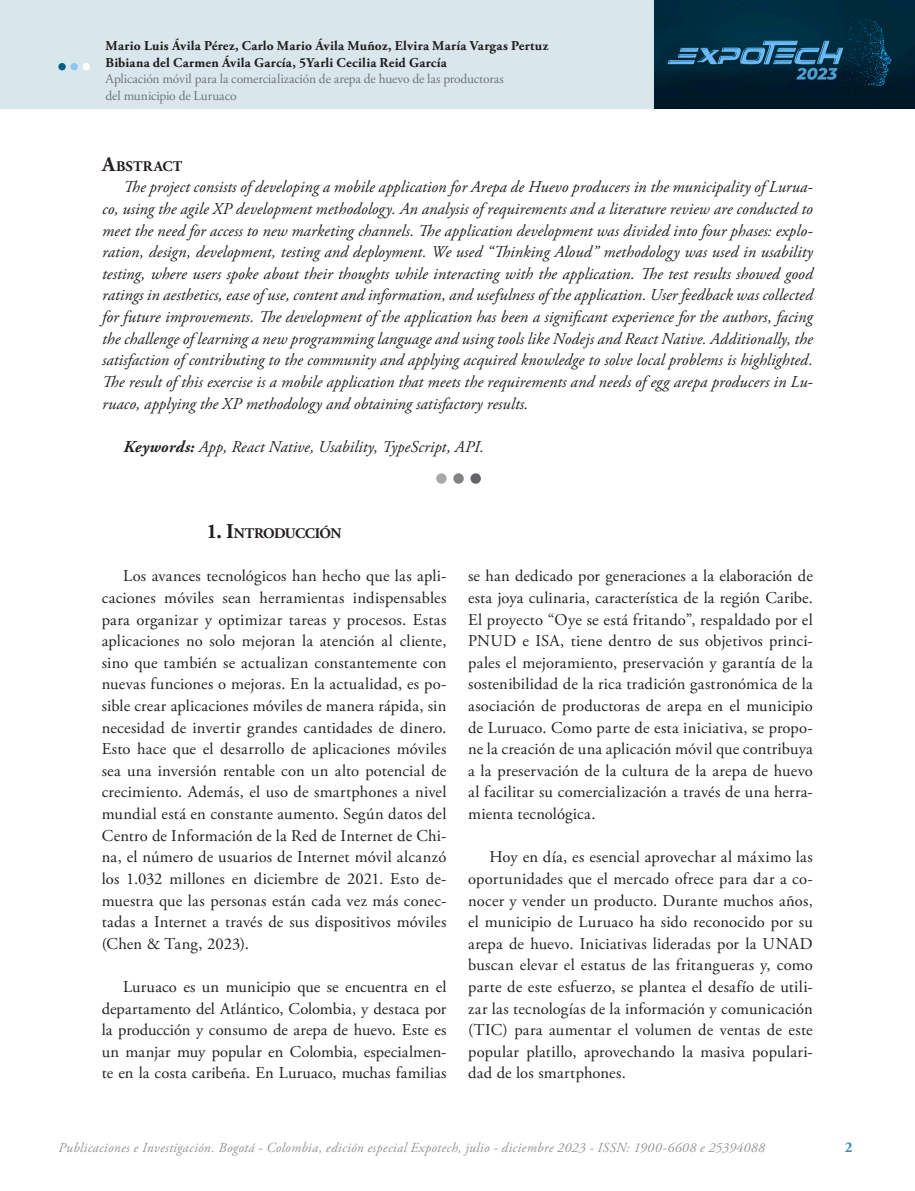
<style>
.page{position:relative;width:915px;height:1191px;background:#fff}
.page>*{position:absolute;margin:0;border:0;box-sizing:border-box;transform-origin:0 0}
.TEXTO_CORRIDO{font:16.5px/21.6px "Adobe Garamond Pro";letter-spacing:.01em;color:#231f20;text-align:justify}
.TEXTO_CORRIDO-2{font:italic 16.5px/21.6px "Adobe Garamond Pro";letter-spacing:.005em;color:#231f20;text-align:justify}
.t1{font:700 15px "Adobe Garamond Pro";color:#3f8daf}
._3_TITULOS{font:700 14.7px "Adobe Garamond Pro";letter-spacing:-.04em;color:#231f20}
._2_Resume{font:700 14.7px "Adobe Garamond Pro";letter-spacing:.02em;color:#231f20}
.t2{font:italic 13.8px "Adobe Garamond Pro";letter-spacing:.02em;color:#939598}
.t3{font:700 13.5px/16.5px "Adobe Garamond Pro";letter-spacing:.015em;color:#231f20}
.t4{font:13.5px/16.5px "Adobe Garamond Pro";letter-spacing:-.01em;color:#808285}
.s1{font-size:21px}
.s2{font-weight:700}
</style>
<div class="page">
<img style="left:0;top:0;width:914px;height:109px">
<div style="left:58px;top:63px;width:8px;height:7px;background:#055e8a;border-radius:50%"></div>
<div style="left:70px;top:63px;width:8px;height:7px;background:#89c7f8;border-radius:50%"></div>
<div style="left:83px;top:63px;width:7px;height:7px;background:#fff;border-radius:50%"></div>
<div style="left:470px;top:473px;width:10px;height:11px;background:#636366;border-radius:50%"></div>
<div style="left:453px;top:473px;width:10px;height:11px;background:#808285;border-radius:50%"></div>
<div style="left:436px;top:473px;width:10px;height:11px;background:#a8a9ad;border-radius:50%"></div>
<p class="t3" style="left:106px;top:38px;width:444px">Mario Luis Ávila Pérez, Carlo Mario Ávila Muñoz, Elvira María Vargas Pertuz<br>Bibiana del Carmen Ávila García, 5Yarli Cecilia Reid García</p>
<p class="t4" style="left:106px;top:71px;width:399px">Aplicación móvil para la comercialización de arepa de huevo de las productoras del municipio de Luruaco</p>
<p class="_2_Resume" style="left:102px;top:158px;width:82px"><span class="s1">A</span>BSTRACT</p>
<p class="TEXTO_CORRIDO-2" style="left:102px;top:177px;width:712px;text-indent:21px">The project consists of developing a mobile application for Arepa de Huevo producers in the municipality of Lurua&shy;co, using the agile XP development methodology. An analysis of requirements and a literature review are conducted to meet the need for access to new marketing channels. The application development was divided into four phases: explo&shy;ration, design, development, testing and deployment. We used “Thinking Aloud” methodology was used in usability testing, where users spoke about their thoughts while interacting with the application. The test results showed good ratings in aesthetics, ease of use, content and information, and usefulness of the application. User feedback was collected for future improvements. The development of the application has been a significant experience for the authors, facing the challenge of learning a new programming language and using tools like Nodejs and React Native. Additionally, the satisfaction of contributing to the community and applying acquired knowledge to solve local problems is highlighted.<br>The result of this exercise is a mobile application that meets the requirements and needs of egg arepa producers in Lu&shy;ruaco, applying the XP methodology and obtaining satisfactory results.</p>
<p class="TEXTO_CORRIDO-2" style="left:123px;top:436px;width:362px"><span class="s2">Keywords:</span> App, React Native, Usability, TypeScript, API.</p>
<p class="_3_TITULOS" style="left:206px;top:525px;width:136px"><span class="s1">1. I</span>NTRODUCCIÓN</p>
<p class="TEXTO_CORRIDO" style="left:102px;top:566px;width:346px;text-indent:21px">Los avances tecnológicos han hecho que las apli&shy;caciones móviles sean herramientas indispensables para organizar y optimizar tareas y procesos. Estas aplicaciones no solo mejoran la atención al cliente, sino que también se actualizan constantemente con nuevas funciones o mejoras. En la actualidad, es po&shy;sible crear aplicaciones móviles de manera rápida, sin necesidad de invertir grandes cantidades de dinero.<br>Esto hace que el desarrollo de aplicaciones móviles sea una inversión rentable con un alto potencial de crecimiento. Además, el uso de smartphones a nivel mundial está en constante aumento. Según datos del Centro de Información de la Red de Internet de Chi&shy;na, el número de usuarios de Internet móvil alcanzó los 1.032 millones en diciembre de 2021. Esto de&shy;muestra que las personas están cada vez más conec&shy;tadas a Internet a través de sus dispositivos móviles (Chen &amp; Tang, 2023).</p>
<p class="TEXTO_CORRIDO" style="left:102px;top:976px;width:346px;text-indent:21px">Luruaco es un municipio que se encuentra en el departamento del Atlántico, Colombia, y destaca por la producción y consumo de arepa de huevo. Este es un manjar muy popular en Colombia, especialmen&shy;te en la costa caribeña. En Luruaco, muchas familias</p>
<p class="TEXTO_CORRIDO" style="left:468px;top:566px;width:346px">se han dedicado por generaciones a la elaboración de esta joya culinaria, característica de la región Caribe.<br>El proyecto “Oye se está fritando”, respaldado por el PNUD e ISA, tiene dentro de sus objetivos princi&shy;pales el mejoramiento, preservación y garantía de la sostenibilidad de la rica tradición gastronómica de la asociación de productoras de arepa en el municipio de Luruaco. Como parte de esta iniciativa, se propo&shy;ne la creación de una aplicación móvil que contribuya a la preservación de la cultura de la arepa de huevo al facilitar su comercialización a través de una herra&shy;mienta tecnológica.</p>
<p class="TEXTO_CORRIDO" style="left:468px;top:847px;width:346px;text-indent:21px">Hoy en día, es esencial aprovechar al máximo las oportunidades que el mercado ofrece para dar a co&shy;nocer y vender un producto. Durante muchos años, el municipio de Luruaco ha sido reconocido por su arepa de huevo. Iniciativas lideradas por la UNAD buscan elevar el estatus de las fritangueras y, como parte de este esfuerzo, se plantea el desafío de utili&shy;zar las tecnologías de la información y comunicación (TIC) para aumentar el volumen de ventas de este popular platillo, aprovechando la masiva populari&shy;dad de los smartphones.</p>
<p class="t2" style="left:58px;top:1139px;width:708px">Publicaciones e Investigación. Bogotá - Colombia, edición especial Expotech, julio - diciembre 2023 - ISSN: 1900-6608 e 25394088</p>
<p class="t1" style="left:844px;top:1138px;width:9px">2</p>
</div>
